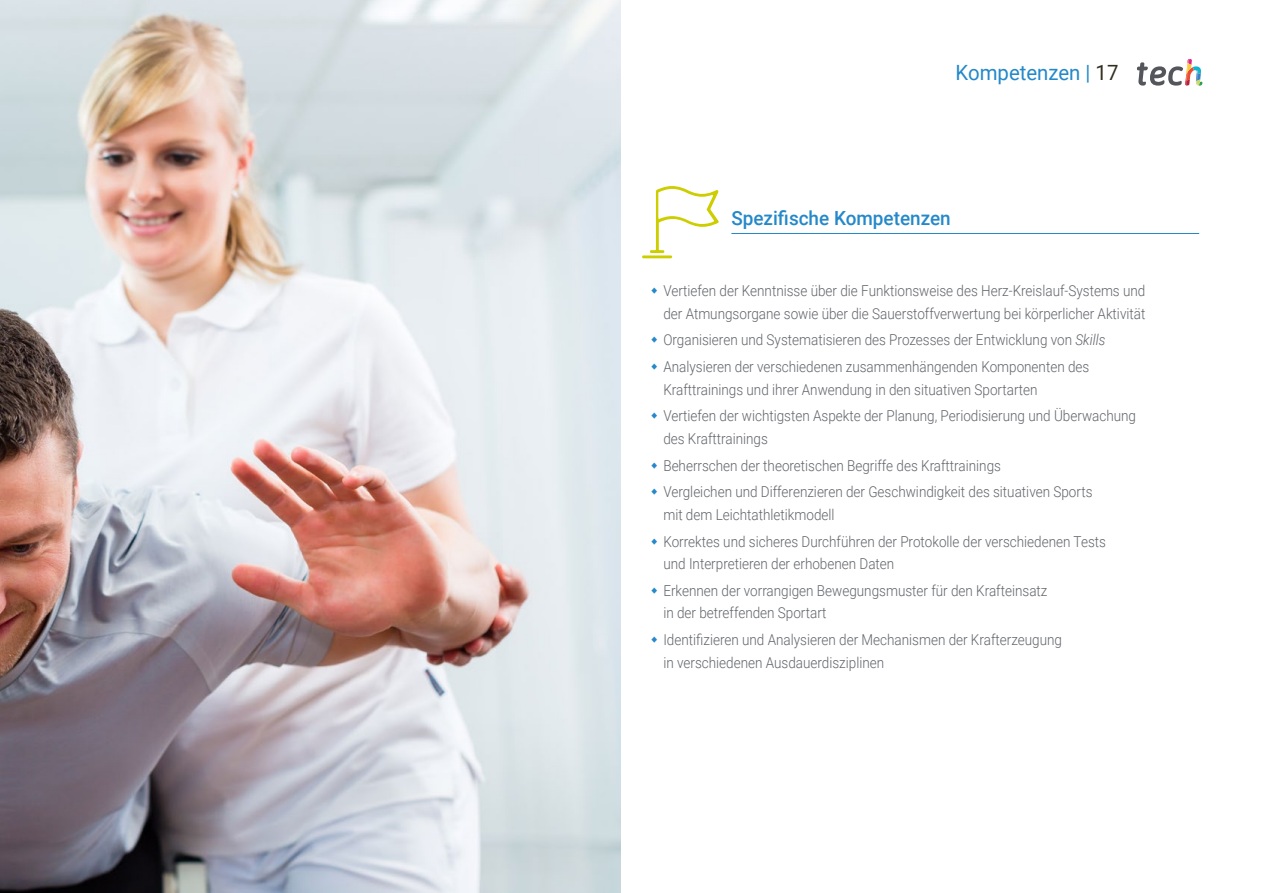
<style>
.page{position:relative;width:1263px;height:893px;background:#fff}
.page>*{position:absolute;margin:0;border:0;box-sizing:border-box;transform-origin:0 0}
.t1{font:21px "Roboto";color:#2488c9}
.t2{font:500 19.5px "Roboto";color:#2488c9}
.t3{font:300 15px/26.7px "Roboto";color:#61646a;scale:.9 1}
.s1{color:#312e20}
.s2{font-style:italic}
</style>
<div class="page">
<hr style="left:731px;top:233px;width:468px;height:1px;background:#2488c9">
<hr style="left:642px;top:255px;width:30px;height:3px;background:#cdce00">
<svg style="left:650px;top:186px;width:69px;height:67px"></svg>
<svg style="left:1137px;top:59px;width:65px;height:27px"></svg>
<img style="left:0;top:0;width:621px;height:893px">
<h1 class="t1" style="left:955px;top:57px;width:164px">Kompetenzen | <span class="s1">17</span></h1>
<h2 class="t2" style="left:731px;top:205px;width:221px">Spezifische Kompetenzen</h2>
<p class="t3" style="left:663px;top:279px;width:537px;line-height:22.5px">Vertiefen der Kenntnisse über die Funktionsweise des Herz-Kreislauf-Systems und der Atmungsorgane sowie über die Sauerstoffverwertung bei körperlicher Aktivität</p>
<p class="t3" style="left:663px;top:326px;width:493px">Organisieren und Systematisieren des Prozesses der Entwicklung von <span class="s2">Skills<br></span>Analysieren der verschiedenen zusammenhängenden Komponenten des</p>
<p class="t3" style="left:663px;top:375px;width:527px">Krafttrainings und ihrer Anwendung in den situativen Sportarten<br>Vertiefen der wichtigsten Aspekte der Planung, Periodisierung und Überwachung</p>
<p class="t3" style="left:663px;top:425px;width:478px">des Krafttrainings<br>Beherrschen der theoretischen Begriffe des Krafttrainings<br>Vergleichen und Differenzieren der Geschwindigkeit des situativen Sports</p>
<p class="t3" style="left:663px;top:500px;width:493px">mit dem Leichtathletikmodell<br>Korrektes und sicheres Durchführen der Protokolle der verschiedenen Tests</p>
<p class="t3" style="left:663px;top:550px;width:428px">und Interpretieren der erhobenen Daten<br>Erkennen der vorrangigen Bewegungsmuster für den Krafteinsatz</p>
<p class="t3" style="left:663px;top:599px;width:444px">in der betreffenden Sportart<br>Identifizieren und Analysieren der Mechanismen der Krafterzeugung</p>
<p class="t3" style="left:663px;top:648px;width:247px">in verschiedenen Ausdauerdisziplinen</p>
</div>
